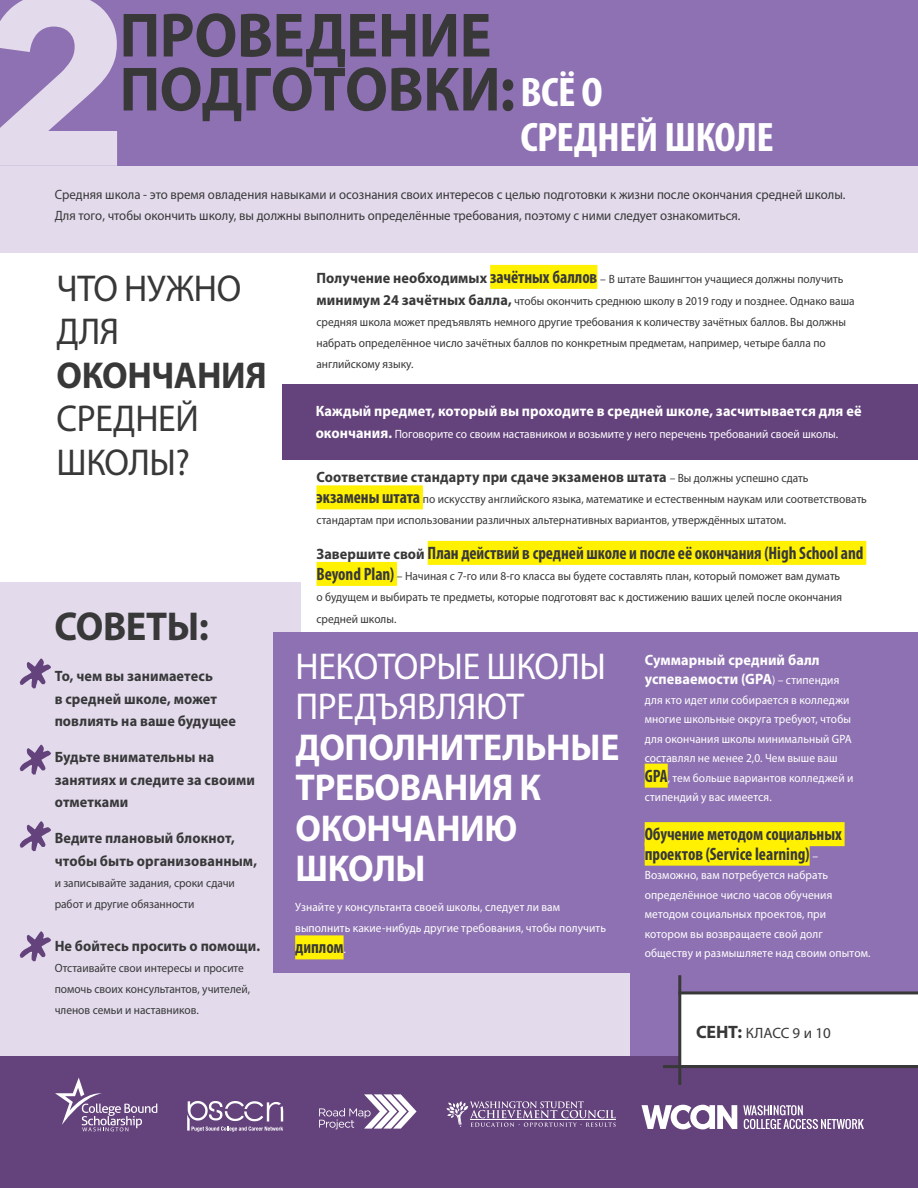
<style>
.page{position:relative;width:918px;height:1188px;background:#fff}
.page>*{position:absolute;margin:0;border:0;box-sizing:border-box;transform-origin:0 0}
.t1{font:700 238.5px "Avenir Next";color:#e3dbec}
.t2{font:700 72px/76.5px "Daniel";color:#64427c}
.t3{font:700 63px/54px "Myriad Pro";letter-spacing:-.005em;color:#383839;scale:.95 1}
.t4{font:700 condensed 41.4px "Myriad Pro";letter-spacing:-.02em;color:#fff;scale:1.07 1}
.t5{font:700 40.5px "Myriad Pro";letter-spacing:-.01em;color:#383839;scale:.95 1}
.t6{font:700 37.5px/40.5px "Myriad Pro";letter-spacing:-.01em;color:#fff;scale:.95 1}
.t7{font:37.5px/40.5px "Myriad Pro";letter-spacing:-.01em;color:#fff;scale:.95 1}
.t8{font:37.5px/43.5px "Myriad Pro";letter-spacing:-.01em;color:#383839;scale:.95 1}
.t9{font:700 37.5px "Myriad Pro";letter-spacing:-.01em;color:#383839;scale:.95 1}
.t10{font:700 condensed 18px/19.5px "Myriad Pro";letter-spacing:-.005em;color:#383839;scale:.95 1}
.t11{font:700 15px/22.5px "Myriad Pro";letter-spacing:.005em;color:#383839;scale:.95 1}
.t12{font:700 15px/19.5px "Myriad Pro";letter-spacing:.005em;color:#fff;scale:.95 1}
.t13{font:15px "Myriad Pro";color:#383839}
.t14{font:13.5px "Myriad Pro";color:#383839;scale:.95 1}
.t15{font:12px/21px "Myriad Pro";color:#383839;scale:.95 1}
.t16{font:12px/19.5px "Myriad Pro";letter-spacing:.01em;color:#fff;scale:.95 1}
.s1{font-stretch:condensed;font-size:41.4px;color:#fff}
.s2{font-weight:700;font-size:15px}
.s3{font-weight:700;font-stretch:condensed;font-size:18px}
.s4{font-weight:400;font-size:12px}
.s5{font-stretch:normal;font-size:15px}
.s6{font-weight:700;font-stretch:condensed;font-size:18px;color:#383839}
.s7{font-weight:400;font-stretch:normal;font-size:12px;color:#fff}
.s8{font-weight:700;font-size:18px}
</style>
<div class="page">
<div style="left:0;top:583px;width:301px;height:484px;background:#e3dbec"></div>
<div style="left:274px;top:632px;width:644px;height:435px;background:#8e71b2"></div>
<div style="left:166px;top:973px;width:463px;height:85px;background:#e3dbec"></div>
<div style="left:0;top:1057px;width:918px;height:131px;background:#64427c"></div>
<div style="left:0;top:136px;width:918px;height:117px;background:#e3dbec"></div>
<div style="left:0;top:0;width:918px;height:165px;background:#8e71b2"></div>
<svg style="left:319px;top:1094px;width:98px;height:35px"></svg>
<svg style="left:641px;top:1105px;width:96px;height:24px"></svg>
<svg style="left:743px;top:1105px;width:121px;height:24px"></svg>
<svg style="left:55px;top:1078px;width:102px;height:53px"></svg>
<svg style="left:446px;top:1101px;width:170px;height:26px"></svg>
<svg style="left:187px;top:1101px;width:96px;height:31px"></svg>
<div style="left:490px;top:265px;width:107px;height:24px;background:#fff101"></div>
<div style="left:316px;top:485px;width:107px;height:24px;background:#fff101"></div>
<div style="left:428px;top:541px;width:438px;height:24px;background:#fff101"></div>
<div style="left:316px;top:562px;width:81px;height:24px;background:#fff101"></div>
<div style="left:645px;top:764px;width:23px;height:24px;background:#fff101"></div>
<div style="left:645px;top:822px;width:200px;height:24px;background:#fff101"></div>
<div style="left:645px;top:842px;width:165px;height:24px;background:#fff101"></div>
<div style="left:295px;top:935px;width:49px;height:24px;background:#fff101"></div>
<div style="left:283px;top:385px;width:635px;height:75px;background:#64427c"></div>
<div style="left:682px;top:992px;width:236px;height:73px;background:#fff"></div>
<hr style="left:678px;top:991px;width:240px;height:3px;background:#383839">
<hr style="left:678px;top:975px;width:3px;height:110px;background:#383839">
<hr style="left:663px;top:1065px;width:255px;height:3px;background:#383839">
<h1 class="t1" style="left:-21px;top:-124px;width:156px">2</h1>
<h3 class="t3" style="left:120px;top:6px;width:510px">ПРОВЕДЕНИЕ<br>ПОДГОТОВКИ: <span class="s1">ВСЁ О</span></h3>
<h3 class="t4" style="left:520px;top:112px;width:239px">СРЕДНЕЙ ШКОЛЕ</h3>
<p class="t14" style="left:55px;top:186px;width:834px">Средняя школа - это время овладения навыками и осознания своих интересов с целью подготовки к жизни после окончания средней школы.</p>
<p class="t14" style="left:55px;top:207px;width:724px">Для того, чтобы окончить школу, вы должны выполнить определённые требования, поэтому с ними следует ознакомиться.</p>
<h3 class="t8" style="left:57px;top:266px;width:196px">ЧТО НУЖНО<br>ДЛЯ</h3>
<h3 class="t9" style="left:57px;top:351px;width:223px">ОКОНЧАНИЯ</h3>
<h3 class="t8" style="left:57px;top:396px;width:151px">СРЕДНЕЙ<br>ШКОЛЫ?</h3>
<h3 class="t5" style="left:54px;top:600px;width:164px">СОВЕТЫ:</h3>
<h2 class="t2" style="left:19px;top:657px;width:37px">*</h2>
<p class="t11" style="left:55px;top:664px;width:192px">То, чем вы занимаетесь<br>в средней школе, может повлиять на ваше будущее</p>
<p class="t11" style="left:55px;top:745px;width:212px">Будьте внимательны на занятиях и следите за своими отметками</p>
<p class="t11" style="left:55px;top:826px;width:215px">Ведите плановый блокнот, чтобы быть организованным,</p>
<p class="t15" style="left:55px;top:872px;width:191px">и записывайте задания, сроки сдачи работ и другие обязанности</p>
<p class="t11" style="left:55px;top:934px;width:218px">Не бойтесь просить о помощи.</p>
<p class="t15" style="left:55px;top:957px;width:207px">Отстаивайте свои интересы и просите помочь своих консультантов, учителей, членов семьи и наставников.</p>
<h2 class="t2" style="left:19px;top:743px;width:37px">* *</h2>
<h2 class="t2" style="left:19px;top:930px;width:37px">*</h2>
<p class="t15" style="left:316px;top:267px;width:568px;line-height:22.5px"><span class="s2">Получение необходимых</span> <span class="s3">зачётных баллов</span> – В штате Вашингтон учащиеся должны получить <span class="s2">минимум 24 зачётных балла,</span> чтобы окончить среднюю школу в 2019 году и позднее. Однако ваша</p>
<p class="t15" style="left:317px;top:312px;width:559px">средняя школа может предъявлять немного другие требования к количеству зачётных баллов. Вы должны набрать определённое число зачётных баллов по конкретным предметам, например, четыре балла по английскому языку.</p>
<p class="t12" style="left:316px;top:401px;width:576px">Каждый предмет, который вы проходите в средней школе, засчитывается для её</p>
<p class="t16" style="left:316px;top:424px;width:552px"><span class="s2">окончания.</span> Поговорите со своим наставником и возьмите у него перечень требований своей школы.</p>
<p class="t11" style="left:316px;top:466px;width:519px">Соответствие стандарту при сдаче экзаменов штата <span class="s4">– Вы должны успешно сдать</span></p>
<p class="t15" style="left:316px;top:489px;width:581px"><span class="s3">экзамены штата</span> по искусству английского языка, математике и естественным наукам или соответствовать стандартам при использовании различных альтернативных вариантов, утверждённых штатом.</p>
<h3 class="t10" style="left:316px;top:543px;width:577px"><span class="s5">Завершите свой</span> План действий в средней школе и после её окончания (High School and</h3>
<p class="t15" style="left:316px;top:565px;width:555px"><span class="s3">Beyond Plan)</span> – Начиная с 7-го или 8-го класса вы будете составлять план, который поможет вам думать о будущем и выбирать те предметы, которые подготовят вас к достижению ваших целей после окончания</p>
<p class="t15" style="left:316px;top:609px;width:86px">средней школы.</p>
<h3 class="t7" style="left:296px;top:645px;width:328px">НЕКОТОРЫЕ ШКОЛЫ<br>ПРЕДЪЯВЛЯЮТ</h3>
<h3 class="t6" style="left:296px;top:725px;width:342px">ДОПОЛНИТЕЛЬНЫЕ<br>ТРЕБОВАНИЯ К<br>ОКОНЧАНИЮ<br>ШКОЛЫ</h3>
<p class="t12" style="left:645px;top:649px;width:206px">Суммарный средний балл успеваемости (GPA<span class="s4">) – стипендия</span></p>
<p class="t16" style="left:645px;top:690px;width:221px">для кто идет или собирается в колледжи многие школьные округа требуют, чтобы для окончания школы минимальный GPA составлял не менее 2,0. Чем выше ваш <span class="s6">GPA</span>, тем больше вариантов колледжей и стипендий у вас имеется.</p>
<h3 class="t10" style="left:645px;top:824px;width:209px">Обучение методом социальных проектов (Service learning) <span class="s7">–</span></h3>
<p class="t16" style="left:645px;top:865px;width:239px">Возможно, вам потребуется набрать определённое число часов обучения методом социальных проектов, при котором вы возвращаете свой долг обществу и размышляете над своим опытом.</p>
<p class="t16" style="left:295px;top:897px;width:329px;line-height:21px">Узнайте у консультанта своей школы, следует ли вам выполнить какие-нибудь другие требования, чтобы получить</p>
<h3 class="t10" style="left:295px;top:937px;width:55px">диплом<span class="s7">.</span></h3>
<p class="t13" style="left:696px;top:1024px;width:136px"><span class="s8">СЕНТ:</span> КЛАСС 9 и 10</p>
</div>
